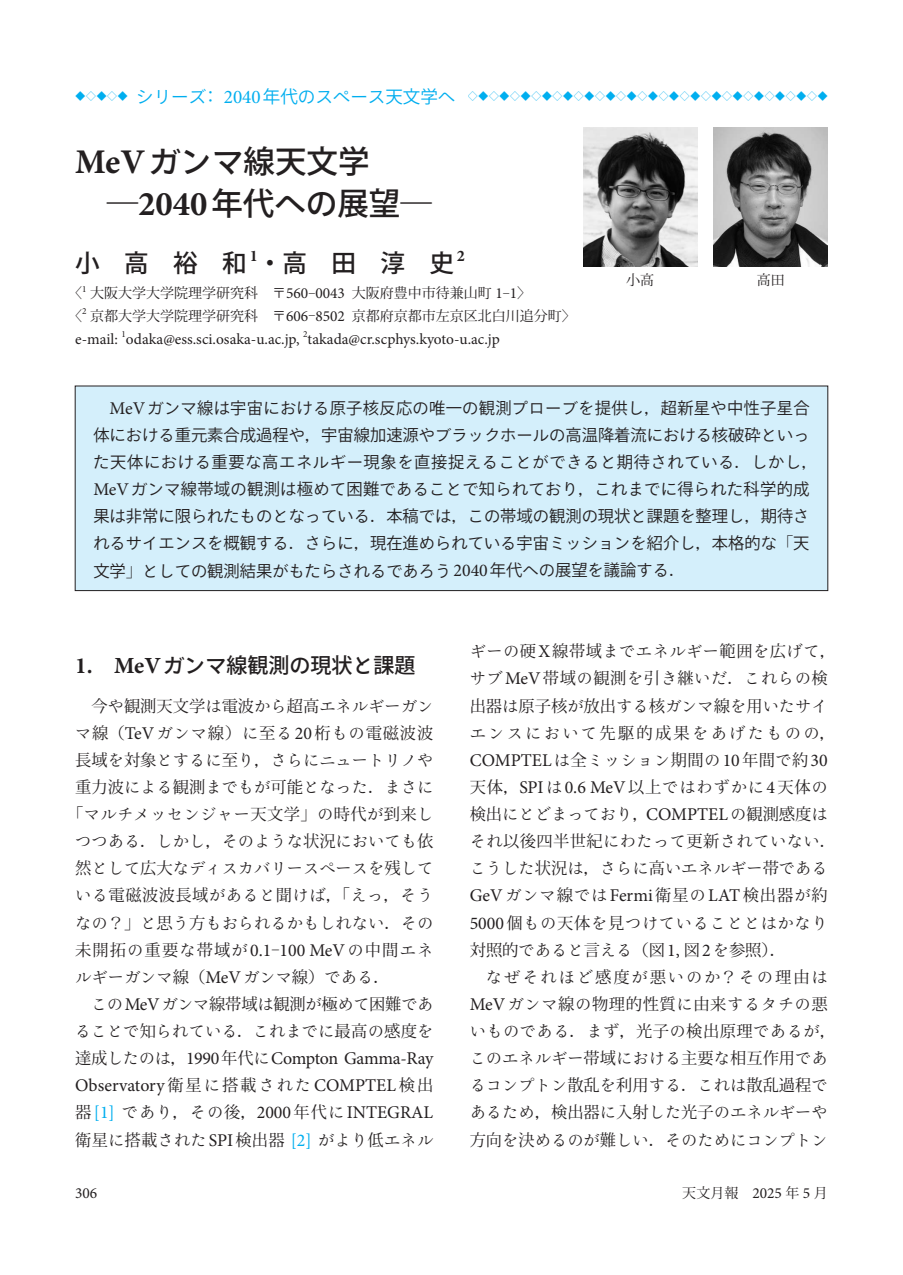
<style>
.page{position:relative;width:903px;height:1275px;background:#fff}
.page>*{position:absolute;margin:0;border:0;box-sizing:border-box;transform-origin:0 0}
.t1{font:500 31.5px/42.4px "Koz Go Pr 6 N";color:#231f20}
.t2{font:500 24.5px "Koz Go Pr 6 N";color:#231f20}
.t3{font:500 21px "Koz Go Pr 6 N";color:#231f20}
.t4{font:17.85px/27.1px "Minion Pro";color:#231f20;text-align:justify}
.t5{font:17.5px "Ryo Gothic Plus N";color:#00aeef}
.t6{font:16.28px/27.1px "Ryo Text Plus N";color:#231f20;text-align:center}
.t7{font:16.28px/27.1px "Ryo Gothic Plus N";color:#231f20}
.t8{font:16.28px/27.1px "Koz Go Pr 6 N";color:#231f20;text-align:right}
.t9{font:16.28px/27.1px "Ryo Text Plus N";letter-spacing:.035em;color:#231f20}
.t10{font:16.28px "Koz Min Pr 6 N";letter-spacing:.05em;color:#231f20}
.t11{font:16.28px "Ryo Text Plus N";letter-spacing:.04em;color:#231f20}
.t12{font:700 16.1px "Minion Pro";color:#231f20}
.t13{font:15.4px "Minion Pro";color:#231f20}
.t14{font:14px "Koz Min Pr 6 N";color:#231f20}
.t15{font:10.5px "Koz Min Pr 6 N";color:#00aeef}
.t16{font:9.28px "Minion Pro";color:#231f20}
.s1{font-family:"Koz Min Pr 6 N"}
.s2{font-family:"Minion Pro";font-size:19.25px}
.s3{font-family:"Koz Go Pr 6 N"}
.s4{font-family:"Minion Pro";font-weight:700;font-size:34.65px}
.s5{font-family:"Ryo Gothic Plus N"}
.s6{font-family:"Minion Pro";font-size:15.4px}
.s7{font-family:"Minion Pro";font-size:17.85px}
.s8{font-family:"Minion Pro";font-weight:700;font-size:23.1px}
.s9{font-family:"Ryo Text Plus N"}
.s10{font-family:"Koz Min Pr 6 N";font-size:16.28px}
.s11{font-family:"Ryo Text Plus N";font-size:16.28px}
.s12{color:#00aeef}
.s13{font-family:"Minion Pro";font-size:17.85px;color:#00aeef}
</style>
<div class="page">
<div style="left:75px;top:386px;width:753px;height:205px;background:#d4effb"></div>
<div style="left:75px;top:386px;width:753px;height:205px;border:1px solid #231f20"></div>
<img style="left:583px;top:127px;width:114px;height:139px">
<img style="left:714px;top:127px;width:114px;height:139px">
<p class="t5" style="left:136px;top:86px;width:321px">シリーズ<span class="s1">：</span> <span class="s2">2040</span><span class="s3">年代</span>のスペース<span class="s3">天文学</span>へ</p>
<p class="t15" style="left:75px;top:90px;width:754px">◆◇◆◇◆◇◆◇◆◇◆◇◆◇◆◇◆◇◆◇◆◇◆◇◆◇◆◇◆◇◆◇◆◇◆◇◆◇◆◇◆◇◆◇◆◇◆◇◆◇◆◇◆◇◆◇◆◇◆◇◆◇◆◇◆◇◆◇◆◇◆</p>
<h1 class="t1" style="left:107px;top:141px;width:327px;text-indent:-32px"><span class="s4">MeV</span><span class="s5">ガンマ</span>線天文学―<span class="s4">2040</span>年代<span class="s5">への</span>展望―</h1>
<h2 class="t2" style="left:75px;top:249px;width:173px">小　高　裕　和</h2>
<p class="t12" style="left:250px;top:244px;width:10px">1</p>
<h2 class="t2" style="left:258px;top:249px;width:198px">・高　田　淳　史</h2>
<p class="t12" style="left:457px;top:244px;width:10px">2</p>
<p class="t14" style="left:68px;top:285px;width:15px">〈</p>
<p class="t16" style="left:82px;top:283px;width:6px">1</p>
<p class="t14" style="left:90px;top:285px;width:443px">大阪大学大学院理学研究科　〒<span class="s6">560</span>‒<span class="s6">0043</span> 大阪府豊中市待兼山町 <span class="s6">1</span>‒<span class="s6">1</span>〉</p>
<p class="t14" style="left:68px;top:308px;width:15px">〈</p>
<p class="t16" style="left:82px;top:305px;width:6px">2</p>
<p class="t14" style="left:90px;top:308px;width:487px">京都大学大学院理学研究科　〒<span class="s6">606</span>‒<span class="s6">8502</span> 京都府京都市左京区北白川追分町〉</p>
<p class="t13" style="left:75px;top:328px;width:426px">e-mail: <sup>1</sup>odaka@ess.sci.osaka-u.ac.jp, <sup>2</sup>takada@cr.scphys.kyoto-u.ac.jp</p>
<p class="t14" style="left:626px;top:272px;width:29px">小高</p>
<p class="t14" style="left:757px;top:272px;width:29px">高田</p>
<p class="t8" style="left:93px;top:395px;width:718px"><span class="s7">MeV</span><span class="s5">ガンマ</span>線<span class="s5">は</span>宇宙<span class="s5">における</span>原子核反応<span class="s5">の</span>唯一<span class="s5">の</span>観測<span class="s5">プローブを</span>提供<span class="s5">し</span><span class="s1">，</span>超新星<span class="s5">や</span>中性子星合体<span class="s5">における</span>重元素合成過程<span class="s5">や</span><span class="s1">，</span>宇宙線加速源<span class="s5">やブラックホールの</span>高温降着流<span class="s5">における</span>核破砕<span class="s5">といっ</span></p>
<p class="t7" style="left:93px;top:449px;width:726px">た<span class="s3">天体</span>における<span class="s3">重要</span>な<span class="s3">高</span>エネルギー<span class="s3">現象</span>を<span class="s3">直接捉</span>えることができると<span class="s3">期待</span>されている<span class="s1">．</span>しかし<span class="s1">，</span><span class="s7">MeV</span>ガンマ<span class="s3">線帯域</span>の<span class="s3">観測</span>は<span class="s3">極</span>めて<span class="s3">困難</span>であることで<span class="s3">知</span>られており<span class="s1">，</span>これまでに<span class="s3">得</span>られた<span class="s3">科学的成果</span>は<span class="s3">非常</span>に<span class="s3">限</span>られたものとなっている<span class="s1">．</span><span class="s3">本稿</span>では<span class="s1">，</span>この<span class="s3">帯域</span>の<span class="s3">観測</span>の<span class="s3">現状</span>と<span class="s3">課題</span>を<span class="s3">整理</span>し<span class="s1">，</span><span class="s3">期待</span>されるサイエンスを<span class="s3">概観</span>する<span class="s1">．</span>さらに<span class="s1">，</span><span class="s3">現在進</span>められている<span class="s3">宇宙</span>ミッションを<span class="s3">紹介</span>し<span class="s1">，</span><span class="s3">本格的</span>な<span class="s1">「</span><span class="s3">天文学</span><span class="s1">」</span>としての<span class="s3">観測結果</span>がもたらされるであろう<span class="s7">2040</span><span class="s3">年代</span>への<span class="s3">展望</span>を<span class="s3">議論</span>する<span class="s1">．</span></p>
<p class="t3" style="left:75px;top:653px;width:342px"><span class="s8">1. MeV</span><span class="s5">ガンマ</span>線観測<span class="s5">の</span>現状<span class="s5">と</span>課題</p>
<p class="t6" style="left:91px;top:692px;width:343px"><span class="s1">今</span>や<span class="s1">観測天文学</span>は<span class="s1">電波</span>から<span class="s1">超高</span>エネルギーガン</p>
<p class="t10" style="left:75px;top:723px;width:360px"><span class="s9">マ</span>線（<span class="s7">TeV</span><span class="s9">ガンマ</span>線）<span class="s9">に</span>至<span class="s9">る</span><span class="s7">20</span>桁<span class="s9">もの</span>電磁波波</p>
<p class="t6" style="left:67px;top:746px;width:368px"><span class="s1">長域</span>を<span class="s1">対象</span>とするに<span class="s1">至</span>り<span class="s1">，</span>さらにニュートリノや<span class="s1">重力波</span>による<span class="s1">観測</span>までもが<span class="s1">可能</span>となった<span class="s1">．</span>まさに<span class="s1">「</span>マルチメッセンジャー<span class="s1">天文学」</span>の<span class="s1">時代</span>が<span class="s1">到来</span>しつつある<span class="s1">．</span>しかし<span class="s1">，</span>そのような<span class="s1">状況</span>においても<span class="s1">依然</span>として<span class="s1">広大</span>なディスカバリースペースを<span class="s1">残</span>している<span class="s1">電磁波波長域</span>があると<span class="s1">聞</span>けば<span class="s1">，「</span>えっ<span class="s1">，</span>そうなの<span class="s1">？」</span>と<span class="s1">思</span>う<span class="s1">方</span>もおられるかもしれない<span class="s1">．</span>その</p>
<p class="t10" style="left:75px;top:940px;width:360px">未開拓<span class="s9">の</span>重要<span class="s9">な</span>帯域<span class="s9">が</span><span class="s7">0.1</span>‒<span class="s7">100 MeV</span><span class="s9">の</span>中間<span class="s9">エネ</span></p>
<p class="t6" style="left:75px;top:963px;width:316px">ルギーガンマ<span class="s1">線（</span><span class="s7">MeV</span>ガンマ<span class="s1">線）</span>である<span class="s1">．</span></p>
<p class="t6" style="left:91px;top:990px;width:344px">この<span class="s7">MeV</span>ガンマ<span class="s1">線帯域</span>は<span class="s1">観測</span>が<span class="s1">極</span>めて<span class="s1">困難</span>であ</p>
<p class="t6" style="left:75px;top:1018px;width:360px">ることで<span class="s1">知</span>られている<span class="s1">．</span>これまでに<span class="s1">最高</span>の<span class="s1">感度</span>を</p>
<p class="t4" style="left:75px;top:1045px;width:360px"><span class="s10">達成</span><span class="s11">したのは</span><span class="s10">，</span>1990<span class="s10">年代</span><span class="s11">に</span>Compton Gamma-Ray Observatory <span class="s10">衛星</span><span class="s11">に</span><span class="s10">搭載</span><span class="s11">された</span> COMPTEL <span class="s10">検出器</span><span class="s12">[1]</span> <span class="s11">であり</span><span class="s10">，</span><span class="s11">その</span><span class="s10">後，</span>2000<span class="s10">年代</span><span class="s11">に</span>INTEGRAL</p>
<p class="t6" style="left:75px;top:1126px;width:360px"><span class="s1">衛星</span>に<span class="s1">搭載</span>された<span class="s7">SPI</span><span class="s1">検出器</span> <span class="s13">[2]</span> がより<span class="s1">低</span>エネル</p>
<p class="t9" style="left:470px;top:638px;width:368px">ギーの<span class="s1">硬</span><span class="s7">X</span><span class="s1">線帯域</span>までエネルギー<span class="s1">範囲</span>を<span class="s1">広</span>げて<span class="s1">，</span>サブ<span class="s7">MeV</span><span class="s1">帯域</span>の<span class="s1">観測</span>を<span class="s1">引</span>き<span class="s1">継</span>いだ<span class="s1">．</span>これらの<span class="s1">検出器</span>は<span class="s1">原子核</span>が<span class="s1">放出</span>する<span class="s1">核</span>ガンマ<span class="s1">線</span>を<span class="s1">用</span>いたサイエンスにおいて<span class="s1">先駆的成果</span>をあげたものの<span class="s1">，</span></p>
<p class="t4" style="left:470px;top:747px;width:360px">COMPTEL<span class="s11">は</span><span class="s10">全</span><span class="s11">ミッション</span><span class="s10">期間</span><span class="s11">の</span>10<span class="s10">年間</span><span class="s11">で</span><span class="s10">約</span>30<span class="s10">天体，</span>SPI<span class="s11">は</span>0.6 MeV<span class="s10">以上</span><span class="s11">ではわずかに</span>4<span class="s10">天体</span><span class="s11">の</span></p>
<p class="t6" style="left:470px;top:801px;width:368px;text-align:left"><span class="s1">検出</span>にとどまっており<span class="s1">，</span><span class="s7">COMPTEL</span>の<span class="s1">観測感度</span>はそれ<span class="s1">以後四半世紀</span>にわたって<span class="s1">更新</span>されていない<span class="s1">．</span>こうした<span class="s1">状況</span>は<span class="s1">，</span>さらに<span class="s1">高</span>いエネルギー<span class="s1">帯</span>である</p>
<p class="t4" style="left:470px;top:882px;width:360px">GeV<span class="s11">ガンマ</span><span class="s10">線</span><span class="s11">では</span>Fermi<span class="s10">衛星</span><span class="s11">の</span>LAT<span class="s10">検出器</span><span class="s11">が</span><span class="s10">約</span></p>
<p class="t11" style="left:470px;top:912px;width:360px"><span class="s7">5000</span><span class="s1">個</span>もの<span class="s1">天体</span>を<span class="s1">見</span>つけていることとはかなり</p>
<p class="t10" style="left:470px;top:940px;width:318px">対照的<span class="s9">であると</span>言<span class="s9">える</span>（図<span class="s7">1,</span> 図<span class="s7">2</span><span class="s9">を</span>参照）．</p>
<p class="t6" style="left:470px;top:963px;width:368px">なぜそれほど<span class="s1">感度</span>が<span class="s1">悪</span>いのか<span class="s1">？</span>その<span class="s1">理由</span>は<br><span class="s7">MeV</span>ガンマ<span class="s1">線</span>の<span class="s1">物理的性質</span>に<span class="s1">由来</span>するタチの<span class="s1">悪</span>いものである<span class="s1">．</span>まず<span class="s1">，光子</span>の<span class="s1">検出原理</span>であるが<span class="s1">，</span>このエネルギー<span class="s1">帯域</span>における<span class="s1">主要</span>な<span class="s1">相互作用</span>であるコンプトン<span class="s1">散乱</span>を<span class="s1">利用</span>する<span class="s1">．</span>これは<span class="s1">散乱過程</span>であるため<span class="s1">，検出器</span>に<span class="s1">入射</span>した<span class="s1">光子</span>のエネルギーや<span class="s1">方向</span>を<span class="s1">決</span>めるのが<span class="s1">難</span>しい<span class="s1">．</span>そのためにコンプトン</p>
<p class="t13" style="left:75px;top:1182px;width:24px">306</p>
<p class="t14" style="left:682px;top:1185px;width:147px">天文月報　<span class="s6">2025</span> 年 <span class="s6">5</span> 月</p>
</div>
